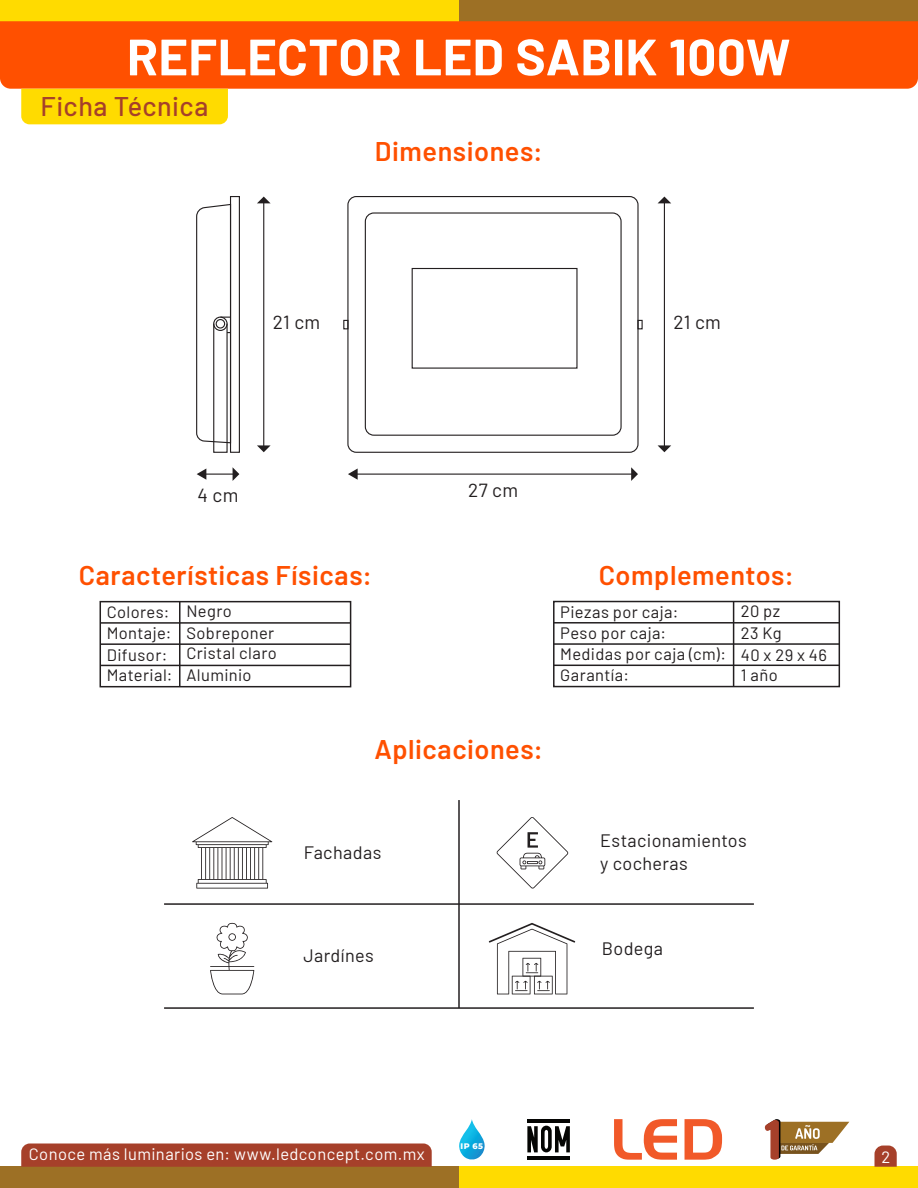
<style>
.page{position:relative;width:918px;height:1188px;background:#fff}
.page>*{position:absolute;margin:0;border:0;box-sizing:border-box;transform-origin:0 0}
.t1{font:700 51px "Barlow";letter-spacing:.005em;color:#fff}
.t2{font:600 27px "Barlow";letter-spacing:.02em;color:#ff5000}
.t3{font:500 27px "Barlow";letter-spacing:.015em;color:#a6402a}
.t4{font:19.05px "Barlow";letter-spacing:.02em;color:#231f20}
.t5{font:18px/22.5px "Barlow";letter-spacing:.02em;color:#231f20}
.t6{font:16.5px/21.3px "Barlow";letter-spacing:.025em;color:#231f20}
.t7{font:16.5px "Barlow";letter-spacing:.025em;color:#fff}
.t8{font:800 8.1px "Montserrat";color:#fff}
</style>
<div class="page">
<div style="left:459px;top:0;width:459px;height:21px;background:#9d7025"></div>
<div style="left:0;top:1167px;width:459px;height:21px;background:#9d7025"></div>
<div style="left:459px;top:1167px;width:459px;height:21px;background:#ffdb00"></div>
<div style="left:0;top:0;width:459px;height:21px;background:#ffdb00"></div>
<div style="left:0;top:21px;width:918px;height:68px;background:#ff5000"></div>
<div style="left:21px;top:89px;width:207px;height:35px;background:#ffdb00"></div>
<hr style="left:527px;top:1119px;width:43px;height:4px;background:#040503">
<hr style="left:527px;top:1156px;width:43px;height:4px;background:#040503">
<svg style="left:527px;top:1126px;width:43px;height:26px"></svg>
<svg style="left:614px;top:1119px;width:108px;height:41px"></svg>
<svg style="left:21px;top:1143px;width:411px;height:24px;background:#a8452f"></svg>
<svg style="left:874px;top:1146px;width:23px;height:21px"></svg>
<svg style="left:459px;top:1119px;width:26px;height:41px"></svg>
<svg style="left:765px;top:1119px;width:84px;height:41px"></svg>
<hr style="left:356px;top:474px;width:276px;height:1px;background:#231f20">
<svg style="left:348px;top:468px;width:10px;height:12px"></svg>
<svg style="left:631px;top:467px;width:7px;height:14px"></svg>
<svg style="left:197px;top:467px;width:42px;height:14px"></svg>
<hr style="left:664px;top:202px;width:1px;height:244px;background:#231f20">
<svg style="left:658px;top:197px;width:13px;height:6px"></svg>
<svg style="left:658px;top:445px;width:13px;height:7px"></svg>
<hr style="left:263px;top:202px;width:1px;height:244px;background:#231f20">
<svg style="left:257px;top:197px;width:13px;height:6px"></svg>
<svg style="left:257px;top:445px;width:14px;height:7px"></svg>
<div style="left:347px;top:196px;width:292px;height:257px;border:1px solid #231f20;border-radius:8px"></div>
<div style="left:365px;top:212px;width:257px;height:224px;border:1px solid #231f20;border-radius:9px"></div>
<div style="left:412px;top:268px;width:166px;height:101px;border:1px solid #231f20"></div>
<div style="left:343px;top:320px;width:6px;height:9px;border:1px solid #231f20"></div>
<div style="left:637px;top:320px;width:6px;height:9px;border:1px solid #231f20"></div>
<div style="left:230px;top:196px;width:10px;height:257px;border:1px solid #231f20"></div>
<div style="left:213px;top:323px;width:15px;height:130px;border:1px solid #231f20"></div>
<svg style="left:196px;top:203px;width:36px;height:241px"></svg>
<hr style="left:100px;top:622px;width:251px;height:2px;background:#231f20">
<hr style="left:100px;top:643px;width:251px;height:2px;background:#231f20">
<hr style="left:100px;top:665px;width:251px;height:1px;background:#231f20">
<div style="left:100px;top:601px;width:251px;height:86px;border:2px solid #231f20"></div>
<hr style="left:179px;top:602px;width:2px;height:85px;background:#231f20">
<hr style="left:554px;top:622px;width:285px;height:2px;background:#231f20">
<hr style="left:554px;top:643px;width:285px;height:2px;background:#231f20">
<hr style="left:554px;top:665px;width:285px;height:1px;background:#231f20">
<div style="left:553px;top:601px;width:287px;height:86px;border:2px solid #231f20"></div>
<hr style="left:733px;top:601px;width:1px;height:86px;background:#231f20">
<svg style="left:489px;top:923px;width:86px;height:71px"></svg>
<hr style="left:458px;top:800px;width:2px;height:208px;background:#231f20">
<hr style="left:164px;top:903px;width:590px;height:2px;background:#231f20">
<hr style="left:164px;top:1007px;width:590px;height:2px;background:#231f20">
<svg style="left:497px;top:817px;width:71px;height:72px"></svg>
<svg style="left:192px;top:817px;width:80px;height:72px"></svg>
<svg style="left:210px;top:923px;width:44px;height:71px"></svg>
<h1 class="t1" style="left:127px;top:19px;width:665px">REFLECTOR LED SABIK 100W</h1>
<h2 class="t3" style="left:40px;top:87px;width:170px">Ficha Técnica</h2>
<h2 class="t2" style="left:375px;top:131px;width:170px">Dimensiones:</h2>
<p class="t4" style="left:273px;top:308px;width:49px">21 cm</p>
<p class="t4" style="left:673px;top:308px;width:49px">21 cm</p>
<p class="t4" style="left:198px;top:481px;width:42px">4 cm</p>
<p class="t4" style="left:468px;top:476px;width:52px">27 cm</p>
<h2 class="t2" style="left:79px;top:556px;width:295px">Características Físicas:</h2>
<p class="t6" style="left:107px;top:600px;width:67px">Colores:<br>Montaje:<br>Difusor:<br>Material:</p>
<p class="t6" style="left:186px;top:599px;width:89px;line-height:21.8px">Negro<br>Sobreponer</p>
<p class="t6" style="left:186px;top:641px;width:92px;line-height:21.9px">Cristal claro<br>Aluminio</p>
<h2 class="t2" style="left:599px;top:556px;width:197px">Complementos:</h2>
<p class="t6" style="left:560px;top:600px;width:167px">Piezas por caja:<br>Peso por caja:<br>Medidas por caja (cm):<br>Garantía:</p>
<p class="t6" style="left:741px;top:600px;width:88px">20 pz<br>23 Kg<br>40 x 29 x 46<br>1 año</p>
<h2 class="t2" style="left:374px;top:730px;width:170px">Aplicaciones:</h2>
<p class="t5" style="left:304px;top:840px;width:79px">Fachadas</p>
<p class="t5" style="left:303px;top:943px;width:72px">Jardínes</p>
<p class="t5" style="left:600px;top:828px;width:148px">Estacionamientos y cocheras</p>
<p class="t5" style="left:602px;top:935px;width:63px">Bodega</p>
<p class="t7" style="left:29px;top:1142px;width:397px">Conoce más luminarios en: www.ledconcept.com.mx</p>
<p class="t8" style="left:461px;top:1140px;width:24px">IP 65</p>
<p class="t7" style="left:881px;top:1145px;width:10px">2</p>
</div>
